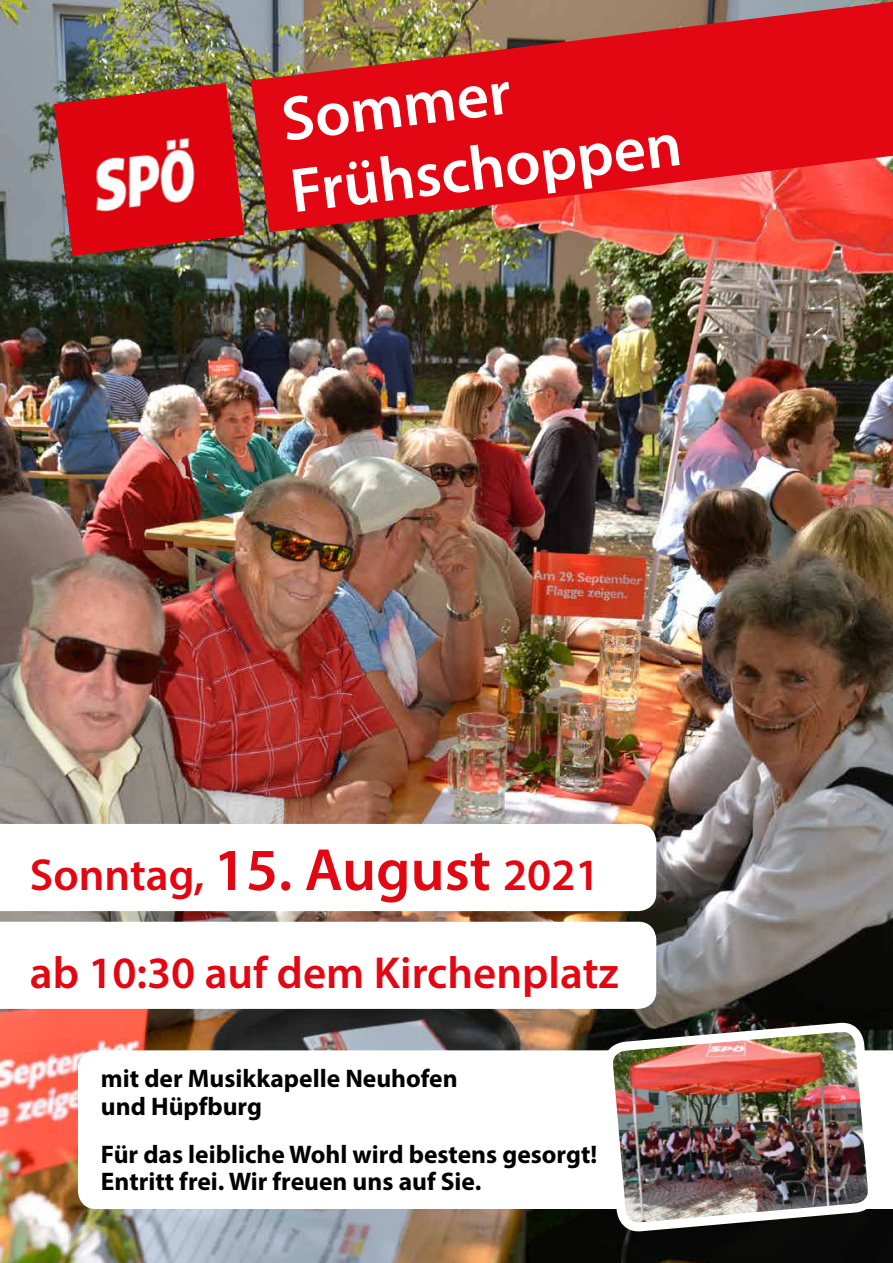
<style>
.page{position:relative;width:893px;height:1263px;background:#fff}
.page>*{position:absolute;margin:0;border:0;box-sizing:border-box;transform-origin:0 0}
.t1{font:600 63px/72px "Myriad Pro";color:#fff}
.t2{font:600 45px/97.8px "Myriad Pro";color:#e30613}
.t3{font:700 25.5px/28.5px "Myriad Pro";color:#000}
.s1{font-size:60px}
</style>
<div class="page">
<img style="left:0;top:0;width:893px;height:1263px">
<img style="left:251px;top:2px;width:642px;height:230px">
<svg style="left:0;top:824px;width:656px;height:87px"></svg>
<svg style="left:0;top:922px;width:656px;height:87px"></svg>
<svg style="left:78px;top:1050px;width:815px;height:159px"></svg>
<img style="left:54px;top:83px;width:189px;height:173px">
<img style="left:607px;top:1026px;width:267px;height:202px">
<h1 class="t1" style="left:277px;top:83px;width:395px;rotate:-7deg">Sommer<br>Frühschoppen</h1>
<h2 class="t2" style="left:30px;top:825px;width:590px">Sonntag, <span class="s1">15. August</span> 2021 ab 10:30 auf dem Kirchenplatz</h2>
<p class="t3" style="left:101px;top:1063px;width:358px">mit der Musikkapelle Neuhofen und Hüpfburg</p>
<p class="t3" style="left:101px;top:1140px;width:498px;line-height:27px">Für das leibliche Wohl wird bestens gesorgt!<br>Entritt frei. Wir freuen uns auf Sie.</p>
</div>
